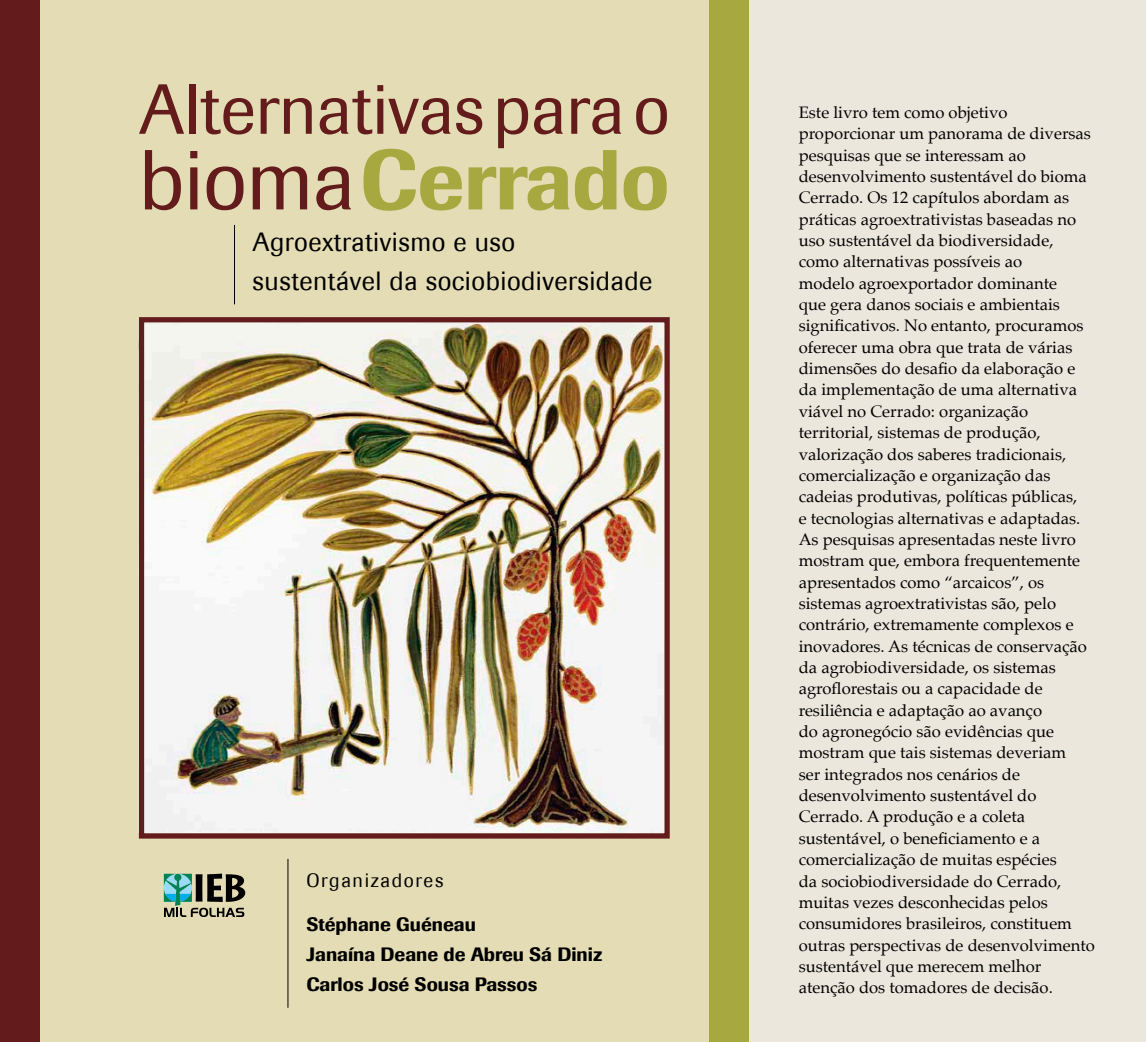
<style>
.page{position:relative;width:1146px;height:1042px;background:#fff}
.page>*{position:absolute;margin:0;border:0;box-sizing:border-box;transform-origin:0 0}
.t1{font:500 84px "Imago";letter-spacing:-.005em;color:#a8a840}
.t2{font:70px "Imago";color:#631b1b}
.t3{font:26.25px/38.5px "Imago";letter-spacing:.02em;color:#000}
.t4{font:500 19.25px/30.1px "Imago";color:#000}
.t5{font:19.25px "Imago";letter-spacing:.085em;color:#000}
.t6{font:16.62px/21.3px "Palatino";color:#000}
.s1{font-weight:400;color:#631b1b}
</style>
<div class="page">
<div style="left:749px;top:0;width:397px;height:1042px;background:#ece7dc"></div>
<div style="left:40px;top:0;width:669px;height:1042px;background:#e4dcb4"></div>
<div style="left:0;top:0;width:40px;height:1042px;background:#631b1b"></div>
<div style="left:709px;top:0;width:40px;height:1042px;background:#a8a840"></div>
<hr style="left:234px;top:225px;width:1px;height:79px;background:#000">
<img style="left:145px;top:323px;width:519px;height:509px">
<div style="left:139px;top:317px;width:531px;height:521px;border:5px solid #631b1b"></div>
<hr style="left:288px;top:859px;width:1px;height:149px;background:#000">
<svg style="left:164px;top:873px;width:81px;height:44px"></svg>
<h2 class="t2" style="left:139px;top:69px;width:532px">Alternativas para o</h2>
<h1 class="t1" style="left:139px;top:129px;width:532px"><span class="s1">bioma</span>Cerrado</h1>
<h3 class="t3" style="left:253px;top:223px;width:401px">Agroextrativismo e uso<br>sustentável da sociobiodiversidade</h3>
<p class="t5" style="left:306px;top:869px;width:139px">Organizadores</p>
<p class="t4" style="left:306px;top:909px;width:297px">Stéphane Guéneau<br>Janaína Deane de Abreu Sá Diniz<br>Carlos José Sousa Passos</p>
<p class="t6" style="left:799px;top:101px;width:298px">Este livro tem como objetivo proporcionar um panorama de diversas pesquisas que se interessam ao desenvolvimento sustentável do bioma Cerrado. Os 12 capítulos abordam as práticas agroextrativistas baseadas no uso sustentável da biodiversidade, como alternativas possíveis ao<br>modelo agroexportador dominante<br>que gera danos sociais e ambientais significativos. No entanto, procuramos oferecer uma obra que trata de várias dimensões do desafio da elaboração e da implementação de uma alternativa viável no Cerrado: organização territorial, sistemas de produção, valorização dos saberes tradicionais, comercialização e organização das cadeias produtivas, políticas públicas,<br>e tecnologias alternativas e adaptadas.<br>As pesquisas apresentadas neste livro mostram que, embora frequentemente apresentados como “arcaicos”, os sistemas agroextrativistas são, pelo contrário, extremamente complexos e inovadores. As técnicas de conservação da agrobiodiversidade, os sistemas agroflorestais ou a capacidade de resiliência e adaptação ao avanço<br>do agronegócio são evidências que mostram que tais sistemas deveriam<br>ser integrados nos cenários de desenvolvimento sustentável do Cerrado. A produção e a coleta sustentável, o beneficiamento e a comercialização de muitas espécies<br>da sociobiodiversidade do Cerrado, muitas vezes desconhecidas pelos consumidores brasileiros, constituem outras perspectivas de desenvolvimento sustentável que merecem melhor atenção dos tomadores de decisão.</p>
</div>
